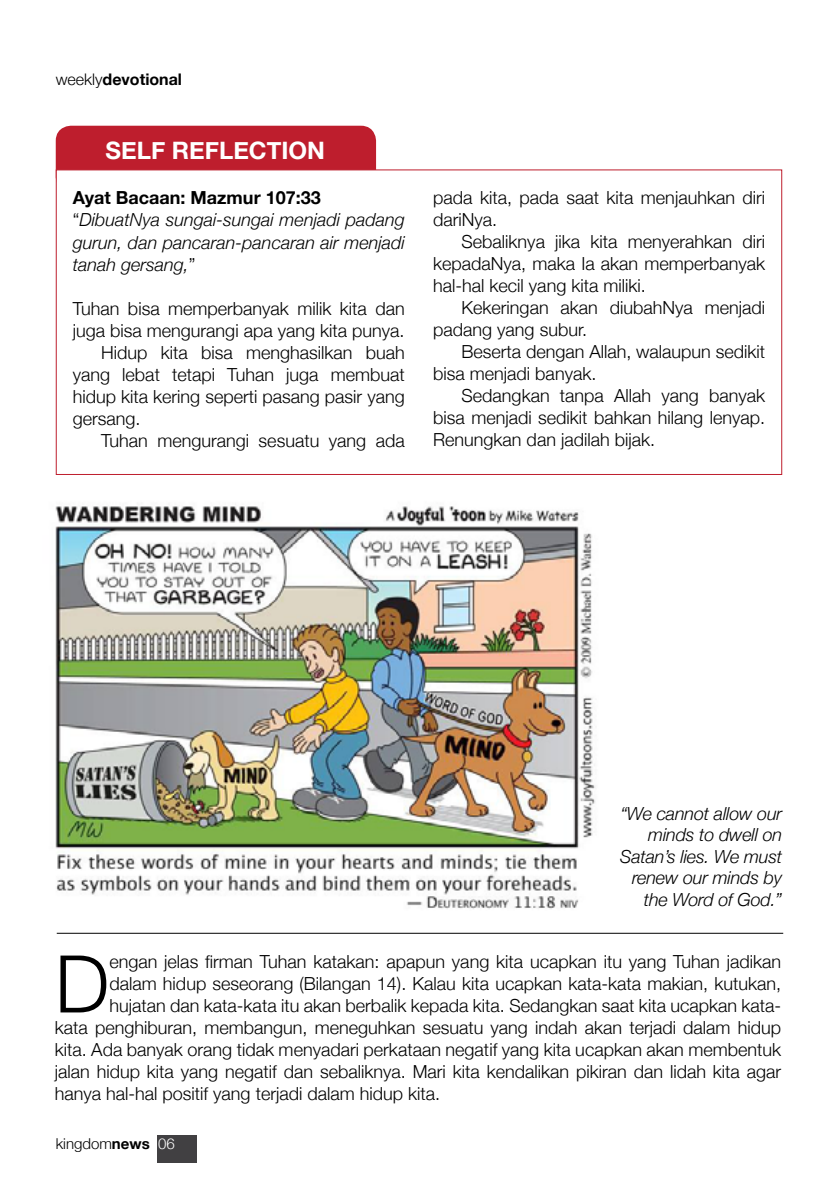
<style>
.page{position:relative;width:840px;height:1191px;background:#fff}
.page>*{position:absolute;margin:0;border:0;box-sizing:border-box;transform-origin:0 0}
.t1{font:300 79.6px "Helvetica Neue";color:#000}
.t2{font:700 24px "Helvetica Neue";color:#fff}
.t3{font:300 18px/22px "Helvetica Neue";color:#000}
.t4{font:italic 300 18px/21.6px "Helvetica Neue";color:#000}
.t5{font:700 16px "Helvetica Neue";color:#000}
.t6{font:300 15px "Helvetica Neue";color:#000}
.s1{font-weight:300}
.s2{font-weight:700;font-style:normal}
.s3{font-style:normal}
.s4{font-weight:700}
.s5{color:#fff}
</style>
<div class="page">
<div style="left:57px;top:127px;width:318px;height:64px;background:#be1e2d;border-radius:14px"></div>
<div style="left:56px;top:126px;width:320px;height:66px;border:2px solid #be1e2d;border-radius:14px"></div>
<div style="left:56px;top:169px;width:725px;height:306px;background:#fff;border:1px solid #be1e2d"></div>
<div style="left:157px;top:1135px;width:39px;height:27px;background:#414042"></div>
<hr style="left:57px;top:932px;width:725px;height:1px;background:#000">
<img style="left:55px;top:504px;width:541px;height:405px">
<p class="t5" style="left:56px;top:67px;width:128px"><span class="s1">weekly</span>devotional</p>
<h2 class="t2" style="left:106px;top:132px;width:191px">self reflection</h2>
<p class="t4" style="left:73px;top:186px;width:333px"><span class="s2">Ayat Bacaan: Mazmur 107:33 </span><span class="s3">“</span>DibuatNya sungai-sungai menjadi padang gurun, dan pancaran-pancaran air menjadi tanah gersang,<span class="s3">”</span></p>
<p class="t3" style="left:73px;top:296px;width:333px">Tuhan bisa memperbanyak milik kita dan</p>
<p class="t3" style="left:73px;top:318px;width:333px">juga bisa mengurangi apa yang kita punya.</p>
<p class="t3" style="left:101px;top:340px;width:305px">Hidup kita bisa menghasilkan buah</p>
<p class="t3" style="left:73px;top:362px;width:333px">yang lebat tetapi Tuhan juga membuat</p>
<p class="t3" style="left:73px;top:384px;width:333px">hidup kita kering seperti pasang pasir yang</p>
<p class="t3" style="left:73px;top:406px;width:69px">gersang.</p>
<p class="t3" style="left:101px;top:428px;width:305px">Tuhan mengurangi sesuatu yang ada</p>
<p class="t3" style="left:433px;top:186px;width:333px">pada kita, pada saat kita menjauhkan diri dariNya.</p>
<p class="t3" style="left:433px;top:230px;width:333px;text-align:justify;text-indent:28px">Sebaliknya jika kita menyerahkan diri kepadaNya, maka Ia akan memperbanyak hal-hal kecil yang kita miliki.</p>
<p class="t3" style="left:433px;top:295px;width:333px;text-indent:28px">Kekeringan akan diubahNya menjadi padang yang subur.</p>
<p class="t3" style="left:433px;top:339px;width:333px;text-indent:28px">Beserta dengan Allah, walaupun sedikit bisa menjadi banyak.</p>
<p class="t3" style="left:433px;top:383px;width:333px;text-align:justify;text-indent:28px">Sedangkan tanpa Allah yang banyak bisa menjadi sedikit bahkan hilang lenyap.<br>Renungkan dan jadilah bijak.</p>
<p class="t4" style="left:620px;top:801px;width:163px;text-align:right">“We cannot allow our minds to dwell on<br>Satan’s lies. We must renew our minds by the Word of God.”</p>
<h1 class="t1" style="left:55px;top:920px;width:47px">D</h1>
<p class="t3" style="left:109px;top:949px;width:673px">engan jelas firman Tuhan katakan: apapun yang kita ucapkan itu yang Tuhan jadikan</p>
<p class="t3" style="left:109px;top:971px;width:673px">dalam hidup seseorang (Bilangan 14). Kalau kita ucapkan kata-kata makian, kutukan,</p>
<p class="t3" style="left:109px;top:993px;width:673px">hujatan dan kata-kata itu akan berbalik kepada kita. Sedangkan saat kita ucapkan kata-</p>
<p class="t3" style="left:55px;top:1015px;width:727px">kata penghiburan, membangun, meneguhkan sesuatu yang indah akan terjadi dalam hidup</p>
<p class="t3" style="left:55px;top:1037px;width:727px">kita. Ada banyak orang tidak menyadari perkataan negatif yang kita ucapkan akan membentuk</p>
<p class="t3" style="left:55px;top:1059px;width:727px">jalan hidup kita yang negatif dan sebaliknya. Mari kita kendalikan pikiran dan lidah kita agar</p>
<p class="t3" style="left:55px;top:1081px;width:387px">hanya hal-hal positif yang terjadi dalam hidup kita.</p>
<p class="t6" style="left:56px;top:1131px;width:120px">kingdom<span class="s4">news</span> <span class="s5">06</span></p>
</div>
